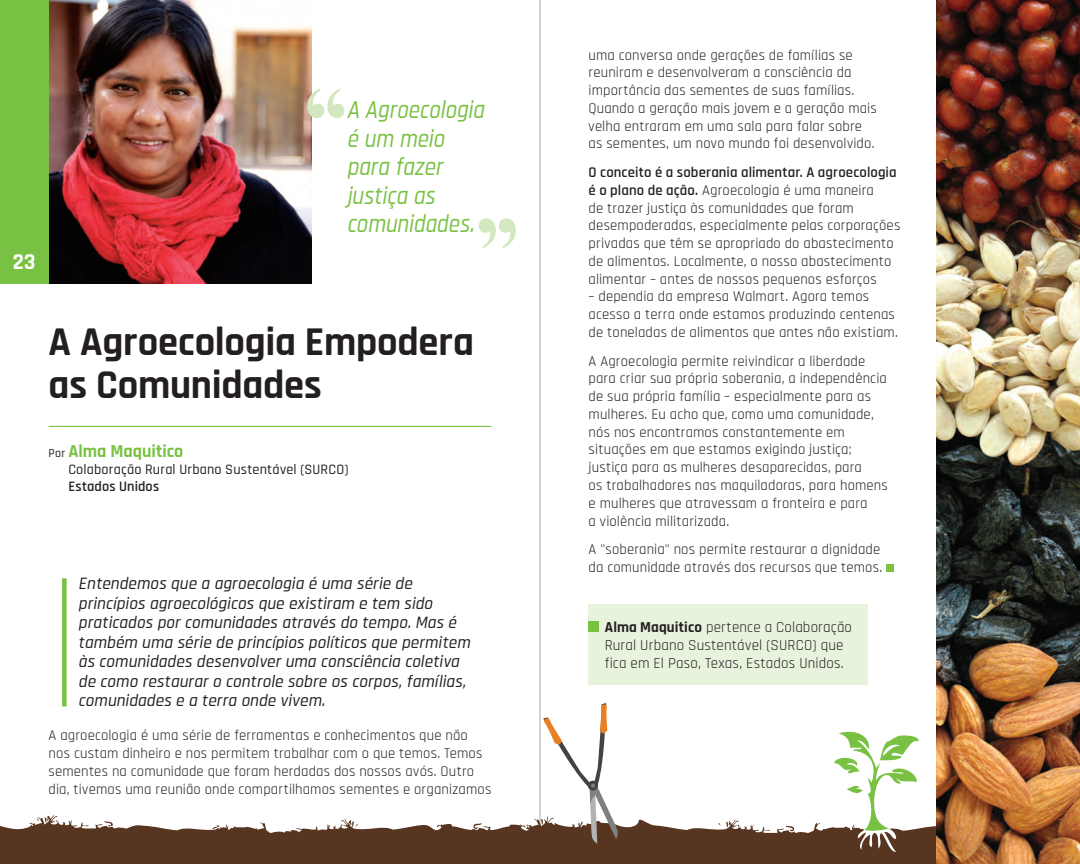
<style>
.page{position:relative;width:1080px;height:864px;background:#fff}
.page>*{position:absolute;margin:0;border:0;box-sizing:border-box;transform-origin:0 0}
.t1{font:700 40.5px/43.5px "Rajdhani";letter-spacing:-.005em;color:#231f20}
.Green_Quote{font:italic 500 25.5px/28.5px "Rajdhani";color:#79c142;scale:.9 1}
.Index_Bold{font:700 22.5px "Rajdhani";color:#fff}
.t2{font:700 18px "Rajdhani";color:#79c142}
.t3{font:italic 500 17.25px/19.5px "Rajdhani";color:#231f20}
.Biography{font:15px/18px "Rajdhani";letter-spacing:.01em;color:#231f20}
.Main_Text{font:14.7px/17.7px "Rajdhani";letter-spacing:.01em;color:#231f20}
.t4{font:500 14.25px/17.1px "Rajdhani";letter-spacing:.01em;color:#231f20}
.s1{font-weight:500;font-size:12px;color:#231f20}
.s2{font-weight:600}
.s3{font-weight:700}
</style>
<div class="page">
<hr style="left:540px;top:0;width:1px;height:864px;background:#a8a9ad">
<svg style="left:0;top:813px;width:936px;height:51px;fill:#573520"></svg>
<svg style="left:104px;top:821px;width:9px;height:6px"></svg>
<svg style="left:212px;top:825px;width:8px;height:4px"></svg>
<svg style="left:37px;top:817px;width:10px;height:6px"></svg>
<svg style="left:352px;top:821px;width:6px;height:6px"></svg>
<svg style="left:473px;top:823px;width:9px;height:6px"></svg>
<svg style="left:786px;top:826px;width:9px;height:6px"></svg>
<svg style="left:718px;top:822px;width:10px;height:5px"></svg>
<div style="left:886px;top:564px;width:8px;height:8px;background:#79c142"></div>
<div style="left:62px;top:578px;width:5px;height:128px;background:#79c142"></div>
<div style="left:589px;top:605px;width:279px;height:80px;background:#e8f3de"></div>
<div style="left:589px;top:622px;width:10px;height:10px;background:#79c142"></div>
<img style="left:49px;top:0;width:263px;height:284px">
<div style="left:0;top:0;width:49px;height:284px;background:#79c142"></div>
<hr style="left:49px;top:426px;width:442px;height:1px;background:#79c142">
<svg style="left:307px;top:88px;width:37px;height:30px"></svg>
<svg style="left:479px;top:218px;width:37px;height:30px"></svg>
<svg style="left:541px;top:703px;width:78px;height:141px"></svg>
<img style="left:936px;top:0;width:144px;height:864px">
<svg style="left:834px;top:731px;width:85px;height:122px"></svg>
<p class="Index_Bold" style="left:13px;top:248px;width:24px">23</p>
<p class="Green_Quote" style="left:347px;top:97px;width:160px">A Agroecologia é um meio para fazer justiça as comunidades.</p>
<p class="t1" style="left:49px;top:321px;width:427px">A Agroecologia Empodera as Comunidades</p>
<p class="t2" style="left:49px;top:440px;width:136px"><span class="s1">Por</span> Alma Maquitico</p>
<p class="t4" style="left:68px;top:461px;width:282px">Colaboração Rural Urbano Sustentável (SURCO)<br><span class="s2">Estados Unidos</span></p>
<p class="t3" style="left:78px;top:575px;width:397px">Entendemos que a agroecologia é uma série de princípios agroecológicos que existiram e tem sido praticados por comunidades através do tempo. Mas é também uma série de princípios políticos que permitem às comunidades desenvolver uma consciência coletiva de como restaurar o controle sobre os corpos, famílias, comunidades e a terra onde vivem.</p>
<p class="Main_Text" style="left:49px;top:727px;width:444px">A agroecologia é uma série de ferramentas e conhecimentos que não nos custam dinheiro e nos permitem trabalhar com o que temos. Temos sementes na comunidade que foram herdadas dos nossos avós. Outro dia, tivemos uma reunião onde compartilhamos sementes e organizamos</p>
<p class="Main_Text" style="left:589px;top:47px;width:290px">uma conversa onde gerações de famílias se reuniram e desenvolveram a consciência da importância das sementes de suas famílias.<br>Quando a geração mais jovem e a geração mais velha entraram em uma sala para falar sobre as sementes, um novo mundo foi desenvolvido.</p>
<p class="Main_Text" style="left:589px;top:164px;width:313px"><span class="s2">O conceito é a soberania alimentar. A agroecologia é o plano de ação.</span> Agroecologia é uma maneira<br>de trazer justiça às comunidades que foram desempoderadas, especialmente pelas corporações privadas que têm se apropriado do abastecimento de alimentos. Localmente, o nosso abastecimento alimentar – antes de nossos pequenos esforços</p>
<p class="Main_Text" style="left:589px;top:288px;width:311px">– dependia da empresa Walmart. Agora temos acesso a terra onde estamos produzindo centenas de toneladas de alimentos que antes não existiam.</p>
<p class="Main_Text" style="left:589px;top:353px;width:301px">A Agroecologia permite reivindicar a liberdade para criar sua própria soberania, a independência de sua própria família – especialmente para as mulheres. Eu acho que, como uma comunidade, nós nos encontramos constantemente em situações em que estamos exigindo justiça; justiça para as mulheres desaparecidas, para<br>os trabalhadores nas maquiladoras, para homens e mulheres que atravessam a fronteira e para<br>a violência militarizada.</p>
<p class="Main_Text" style="left:589px;top:541px;width:295px">A "soberania" nos permite restaurar a dignidade da comunidade através dos recursos que temos.</p>
<p class="Biography" style="left:605px;top:619px;width:249px"><span class="s3">Alma Maquitico</span> pertence a Colaboração<br>Rural Urbano Sustentável (SURCO) que fica em El Paso, Texas, Estados Unidos.</p>
</div>
